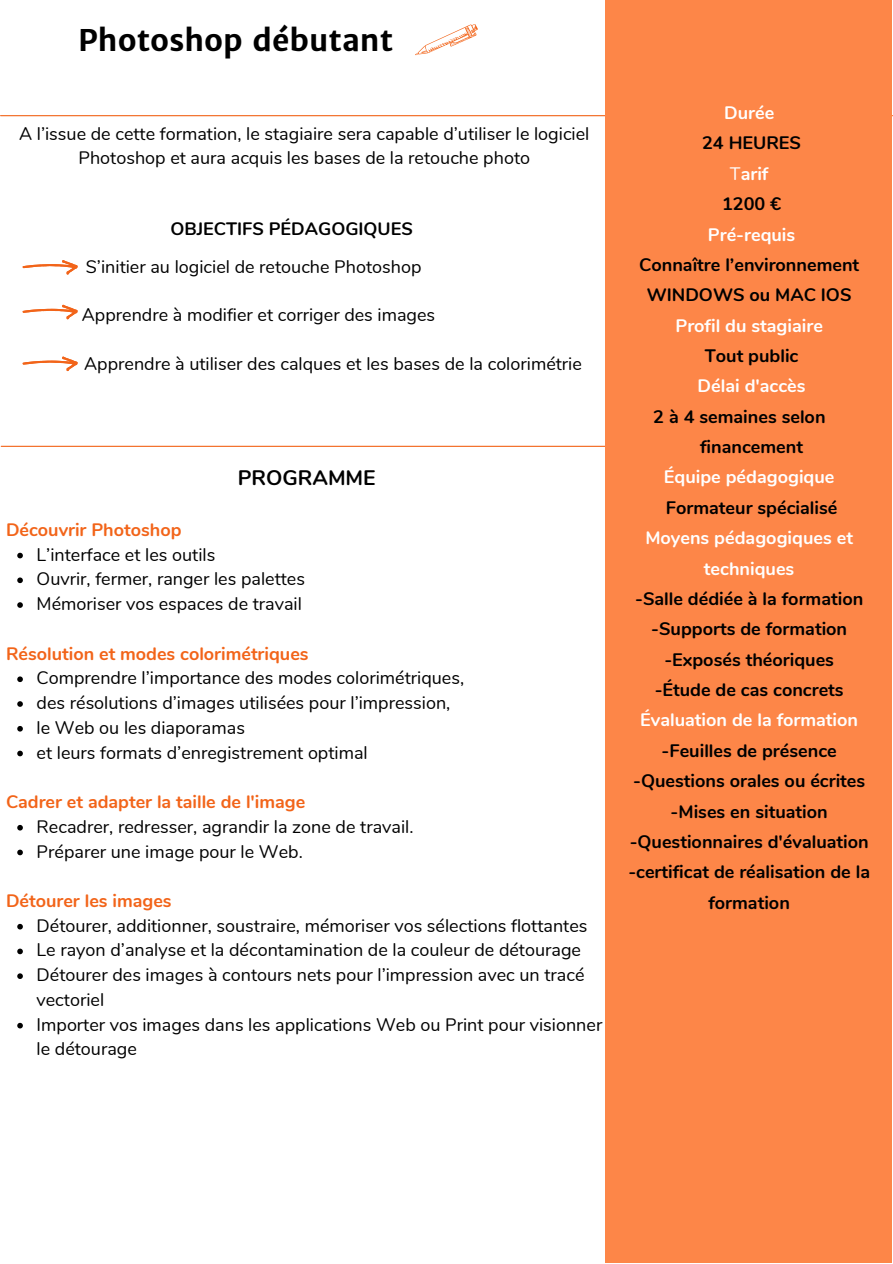
<style>
.page{position:relative;width:893px;height:1264px;background:#fff}
.page>*{position:absolute;margin:0;border:0;box-sizing:border-box;transform-origin:0 0}
.t1{font:700 30px "Merriweather Sans";color:#000}
.t2{font:700 21px "Nunito";color:#000}
.t3{font:18px/24.8px "Nunito";color:#000}
.t4{font:700 18px/30.3px "Nunito";color:#000;text-align:center}
.t5{font:700 18px/30.3px "Nunito";color:#fff;text-align:center}
.t6{font:700 18px "Nunito";color:#f26419}
.s1{font-weight:400;color:#fff}
.s2{color:#fff}
</style>
<div class="page">
<hr style="left:1px;top:115px;width:891px;height:1px;background:#f26419">
<svg style="left:23px;top:260px;width:55px;height:14px"></svg>
<hr style="left:1px;top:446px;width:606px;height:1px;background:#f26419">
<div style="left:605px;top:0;width:287px;height:1262px;background:#fd8648"></div>
<svg style="left:415px;top:24px;width:63px;height:31px"></svg>
<svg style="left:17px;top:552px;width:6px;height:6px"></svg>
<svg style="left:17px;top:577px;width:6px;height:6px"></svg>
<svg style="left:17px;top:602px;width:6px;height:6px"></svg>
<svg style="left:17px;top:676px;width:6px;height:6px"></svg>
<svg style="left:17px;top:701px;width:6px;height:5px"></svg>
<svg style="left:17px;top:726px;width:6px;height:5px"></svg>
<svg style="left:17px;top:750px;width:6px;height:6px"></svg>
<svg style="left:17px;top:825px;width:6px;height:5px"></svg>
<svg style="left:17px;top:849px;width:6px;height:6px"></svg>
<svg style="left:17px;top:923px;width:6px;height:6px"></svg>
<svg style="left:17px;top:948px;width:6px;height:6px"></svg>
<svg style="left:17px;top:973px;width:6px;height:6px"></svg>
<svg style="left:17px;top:1022px;width:6px;height:6px"></svg>
<svg style="left:23px;top:305px;width:55px;height:14px"></svg>
<svg style="left:23px;top:356px;width:55px;height:15px"></svg>
<h1 class="t1" style="left:78px;top:22px;width:316px">Photoshop débutant</h1>
<p class="t3" style="left:19px;top:121px;width:572px;text-align:center">A l’issue de cette formation, le stagiaire sera capable d’utiliser le logiciel<br>Photoshop et aura acquis les bases de la retouche photo</p>
<p class="t4" style="left:170px;top:214px;width:244px">OBJECTIFS PÉDAGOGIQUES</p>
<p class="t3" style="left:86px;top:255px;width:337px">S’initier au logiciel de retouche Photoshop</p>
<p class="t3" style="left:82px;top:302px;width:355px">Apprendre à modifier et corriger des images</p>
<p class="t3" style="left:84px;top:351px;width:499px">Apprendre à utiliser des calques et les bases de la colorimétrie</p>
<p class="t6" style="left:6px;top:517px;width:177px">Découvrir Photoshop</p>
<p class="t2" style="left:238px;top:464px;width:139px">PROGRAMME</p>
<p class="t3" style="left:37px;top:542px;width:270px">L’interface et les outils<br>Ouvrir, fermer, ranger les palettes<br>Mémoriser vos espaces de travail</p>
<p class="t6" style="left:6px;top:641px;width:304px">Résolution et modes colorimétriques</p>
<p class="t3" style="left:37px;top:666px;width:429px">Comprendre l’importance des modes colorimétriques, des résolutions d’images utilisées pour l’impression, le Web ou les diaporamas<br>et leurs formats d’enregistrement optimal</p>
<p class="t6" style="left:6px;top:789px;width:301px">Cadrer et adapter la taille de l'image</p>
<p class="t3" style="left:37px;top:814px;width:378px">Recadrer, redresser, agrandir la zone de travail.<br>Préparer une image pour le Web.</p>
<p class="t6" style="left:6px;top:888px;width:167px">Détourer les images</p>
<p class="t3" style="left:37px;top:913px;width:567px">Détourer, additionner, soustraire, mémoriser vos sélections flottantes Le rayon d’analyse et la décontamination de la couleur de détourage Détourer des images à contours nets pour l’impression avec un tracé vectoriel<br>Importer vos images dans les applications Web ou Print pour visionner le détourage</p>
<p class="t5" style="left:724px;top:98px;width:52px">Durée</p>
<p class="t4" style="left:702px;top:128px;width:100px">24 HEURES<br><span class="s1">T</span><span class="s2">arif<br></span>1200 €</p>
<p class="t5" style="left:707px;top:219px;width:89px">Pré-requis</p>
<p class="t4" style="left:639px;top:250px;width:221px">Connaître l’environnement<br>WINDOWS ou MAC IOS</p>
<p class="t5" style="left:675px;top:310px;width:149px">Profil du stagiaire</p>
<p class="t4" style="left:704px;top:341px;width:95px">Tout public</p>
<p class="t5" style="left:697px;top:371px;width:109px">Délai d'accès</p>
<p class="t4" style="left:700px;top:401px;width:127px;text-align:left;text-indent:-47px">2 à 4 semaines selon financement</p>
<p class="t5" style="left:663px;top:462px;width:172px">Équipe pédagogique</p>
<p class="t4" style="left:666px;top:493px;width:173px">Formateur spécialisé</p>
<p class="t5" style="left:645px;top:523px;width:209px">Moyens pédagogiques et techniques</p>
<p class="t4" style="left:635px;top:584px;width:229px">-Salle dédiée à la formation -Supports de formation -Exposés théoriques -Étude de cas concrets</p>
<p class="t5" style="left:640px;top:705px;width:219px">Évaluation de la formation</p>
<p class="t4" style="left:628px;top:735px;width:243px">-Feuilles de présence -Questions orales ou écrites -Mises en situation -Questionnaires d'évaluation -certificat de réalisation de la formation</p>
</div>
